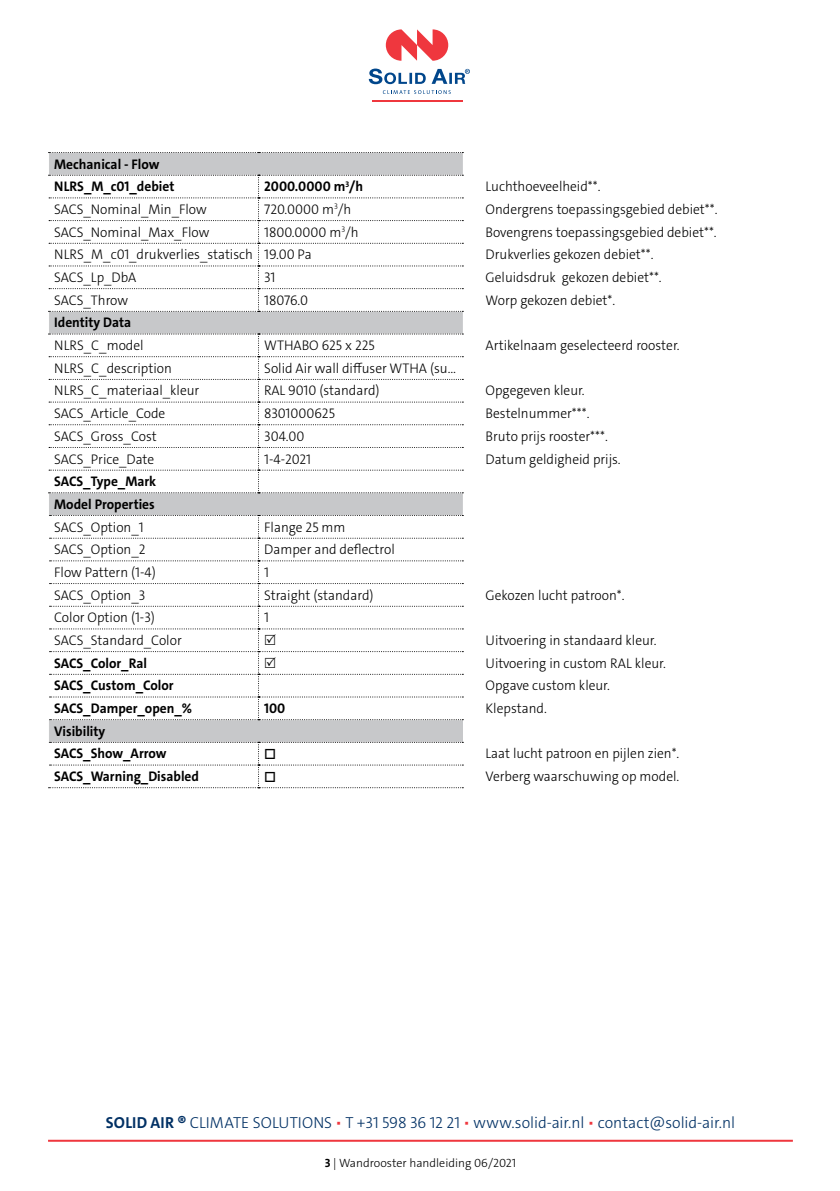
<style>
.page{position:relative;width:840px;height:1191px;background:#fff}
.page>*{position:absolute;margin:0;border:0;box-sizing:border-box;transform-origin:0 0}
.t1{font:300 16px "The Sans C4 s";color:#003064}
.t2{font:300 14px "The Sans C4 s";color:#000;scale:.96 1}
.t3{font:700 14px/22.6px "The Sans C4 s";color:#000;scale:.96 1}
.t4{font:300 12px "The Sans C4 s";color:#000}
.s1{font-weight:700}
.s2{color:#ef373e}
</style>
<div class="page">
<hr style="left:372px;top:100px;width:90px;height:1px;background:#ef373e">
<svg style="left:385px;top:29px;width:63px;height:32px"></svg>
<svg style="left:382px;top:90px;width:68px;height:4px"></svg>
<svg style="left:368px;top:69px;width:101px;height:15px"></svg>
<hr style="left:48px;top:1139px;width:744px;height:2px;background:#ef373e">
<svg style="left:48px;top:152px;width:415px;height:636px"></svg>
<p class="t3" style="left:54px;top:153px;width:127px">Mechanical - Flow<br>NLRS_M_c01_debiet</p>
<p class="t3" style="left:264px;top:175px;width:104px">2000.0000 m<sup>3</sup>/h</p>
<p class="t2" style="left:485px;top:177px;width:121px">Luchthoeveelheid**.</p>
<p class="t2" style="left:54px;top:200px;width:160px">SACS_Nominal_Min_Flow</p>
<p class="t2" style="left:264px;top:200px;width:92px">720.0000 m<sup>3</sup>/h</p>
<p class="t2" style="left:485px;top:200px;width:243px">Ondergrens toepassingsgebied debiet**.</p>
<p class="t2" style="left:54px;top:223px;width:163px">SACS_Nominal_Max_Flow</p>
<p class="t2" style="left:264px;top:223px;width:100px">1800.0000 m<sup>3</sup>/h</p>
<p class="t2" style="left:485px;top:223px;width:242px">Bovengrens toepassingsgebied debiet**.</p>
<p class="t2" style="left:54px;top:246px;width:270px">NLRS_M_c01_drukverlies_statisch 19.00 Pa</p>
<p class="t2" style="left:485px;top:246px;width:176px">Drukverlies gekozen debiet**.</p>
<p class="t2" style="left:54px;top:268px;width:87px">SACS_Lp_DbA</p>
<p class="t2" style="left:264px;top:268px;width:13px">31</p>
<p class="t2" style="left:485px;top:268px;width:185px">Geluidsdruk gekozen debiet**.</p>
<p class="t2" style="left:54px;top:291px;width:78px">SACS_Throw</p>
<p class="t2" style="left:264px;top:291px;width:47px">18076.0</p>
<p class="t2" style="left:485px;top:291px;width:136px">Worp gekozen debiet*.</p>
<p class="t3" style="left:54px;top:311px;width:82px">Identity Data</p>
<p class="t2" style="left:54px;top:336px;width:95px">NLRS_C_model</p>
<p class="t2" style="left:264px;top:336px;width:117px">WTHABO 625 x 225</p>
<p class="t2" style="left:485px;top:336px;width:203px">Artikelnaam geselecteerd rooster.</p>
<p class="t2" style="left:54px;top:359px;width:124px">NLRS_C_description</p>
<p class="t2" style="left:264px;top:359px;width:201px">Solid Air wall diffuser WTHA (su...</p>
<p class="t2" style="left:54px;top:382px;width:152px">NLRS_C_materiaal_kleur</p>
<p class="t2" style="left:264px;top:382px;width:122px">RAL 9010 (standard)</p>
<p class="t2" style="left:485px;top:382px;width:105px">Opgegeven kleur.</p>
<p class="t2" style="left:54px;top:404px;width:117px">SACS_Article_Code</p>
<p class="t2" style="left:264px;top:404px;width:75px">8301000625</p>
<p class="t2" style="left:485px;top:404px;width:110px">Bestelnummer***.</p>
<p class="t2" style="left:54px;top:427px;width:108px">SACS_Gross_Cost</p>
<p class="t2" style="left:264px;top:427px;width:44px">304.00</p>
<p class="t2" style="left:485px;top:427px;width:129px">Bruto prijs rooster***.</p>
<p class="t2" style="left:54px;top:450px;width:106px">SACS_Price_Date</p>
<p class="t2" style="left:264px;top:450px;width:50px">1-4-2021</p>
<p class="t2" style="left:485px;top:450px;width:142px">Datum geldigheid prijs.</p>
<p class="t3" style="left:54px;top:470px;width:108px">SACS_Type_Mark<br>Model Properties</p>
<p class="t2" style="left:54px;top:518px;width:95px">SACS_Option_1</p>
<p class="t2" style="left:264px;top:518px;width:86px">Flange 25 mm</p>
<p class="t2" style="left:54px;top:540px;width:97px">SACS_Option_2</p>
<p class="t2" style="left:264px;top:540px;width:137px">Damper and deflectrol</p>
<p class="t2" style="left:54px;top:563px;width:107px">Flow Pattern (1-4)</p>
<p class="t2" style="left:264px;top:563px;width:7px">1</p>
<p class="t2" style="left:54px;top:586px;width:96px">SACS_Option_3</p>
<p class="t2" style="left:264px;top:586px;width:115px">Straight (standard)</p>
<p class="t2" style="left:485px;top:586px;width:146px">Gekozen lucht patroon*.</p>
<p class="t2" style="left:54px;top:608px;width:106px">Color Option (1-3)</p>
<p class="t2" style="left:264px;top:608px;width:7px">1</p>
<p class="t2" style="left:54px;top:631px;width:134px">SACS_Standard_Color</p>
<p class="t2" style="left:485px;top:631px;width:179px">Uitvoering in standaard kleur.</p>
<p class="t3" style="left:54px;top:652px;width:98px">SACS_Color_Ral</p>
<p class="t2" style="left:485px;top:654px;width:189px">Uitvoering in custom RAL kleur.</p>
<p class="t3" style="left:54px;top:674px;width:126px">SACS_Custom_Color</p>
<p class="t2" style="left:485px;top:676px;width:131px">Opgave custom kleur.</p>
<p class="t3" style="left:54px;top:697px;width:145px">SACS_Damper_open_%</p>
<p class="t3" style="left:264px;top:697px;width:24px">100</p>
<p class="t2" style="left:485px;top:699px;width:65px">Klepstand.</p>
<p class="t3" style="left:54px;top:720px;width:118px">Visibility<br>SACS_Show_Arrow</p>
<p class="t2" style="left:485px;top:744px;width:203px">Laat lucht patroon en pijlen zien*.</p>
<p class="t3" style="left:54px;top:765px;width:152px">SACS_Warning_Disabled</p>
<p class="t2" style="left:485px;top:767px;width:203px">Verberg waarschuwing op model.</p>
<p class="t1" style="left:106px;top:1112px;width:630px"><span class="s1">SOLID AIR ®</span> CLIMATE SOLUTIONS <span class="s2">•</span> T +31 598 36 12 21 <span class="s2">•</span> www.solid-air.nl <span class="s2">•</span> contact@solid-air.nl</p>
<p class="t4" style="left:324px;top:1154px;width:193px"><span class="s1">3</span> | Wandrooster handleiding 06/2021</p>
</div>
